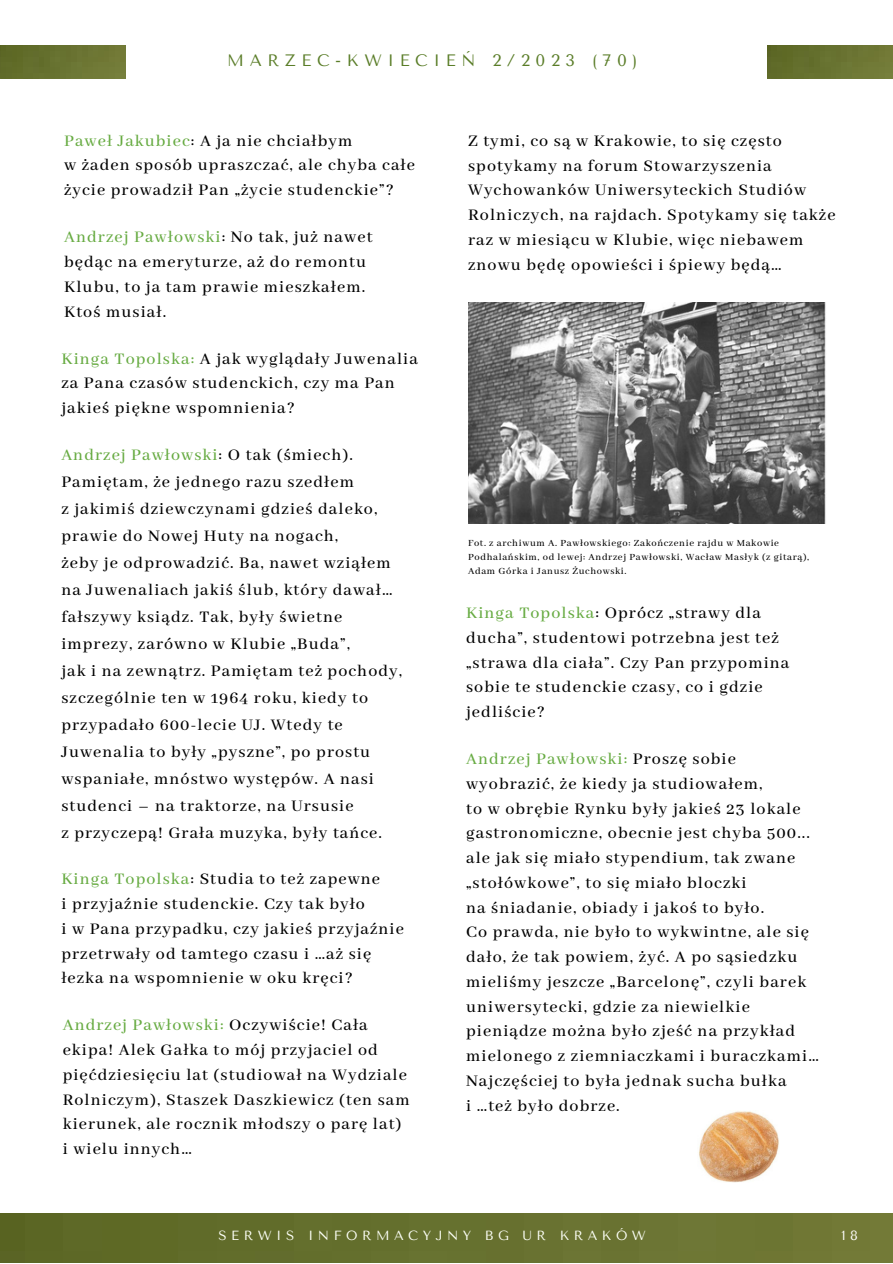
<style>
.page{position:relative;width:893px;height:1264px;background:#fff}
.page>*{position:absolute;margin:0;border:0;box-sizing:border-box;transform-origin:0 0}
.t1{font:500 18px/24.8px "Abhaya Libre";letter-spacing:.06em;color:#000}
.t2{font:16.5px "Tenor Sans";letter-spacing:.34em;color:#5a7d28}
.t3{font:13.2px "Tenor Sans";letter-spacing:.34em;color:#fcfff6}
.t4{font:13.2px "Tenor Sans";color:#fff}
.t5{font:500 10.5px/14px "Abhaya Libre";letter-spacing:.06em;color:#000}
.s1{color:#67ab42}
</style>
<div class="page">
<img style="left:0;top:46px;width:126px;height:33px">
<img style="left:767px;top:46px;width:125px;height:33px">
<img style="left:0;top:1213px;width:892px;height:49px">
<img style="left:468px;top:302px;width:358px;height:221px">
<img style="left:699px;top:1111px;width:80px;height:71px">
<p class="t2" style="left:227px;top:51px;width:411px">MARZEC-KWIECIEŃ 2/2023 (70)</p>
<p class="t1" style="left:64px;top:129px;width:352px"><span class="s1">Paweł Jakubiec</span>: A ja nie chciałbym<br>w żaden sposób upraszczać, ale chyba całe życie prowadził Pan „życie studenckie”?</p>
<p class="t1" style="left:64px;top:225px;width:310px"><span class="s1">Andrzej Pawłowski</span>: No tak, już nawet będąc na emeryturze, aż do remontu<br>Klubu, to ja tam prawie mieszkałem.<br>Ktoś musiał.</p>
<p class="t1" style="left:61px;top:346px;width:358px"><span class="s1">Kinga Topolska:</span> A jak wyglądały Juwenalia za Pana czasów studenckich, czy ma Pan jakieś piękne wspomnienia?</p>
<p class="t1" style="left:61px;top:442px;width:342px;line-height:27px"><span class="s1">Andrzej Pawłowski</span>: O tak (śmiech).<br>Pamiętam, że jednego razu szedłem<br>z jakimiś dziewczynami gdzieś daleko, prawie do Nowej Huty na nogach,<br>żeby je odprowadzić. Ba, nawet wziąłem na Juwenaliach jakiś ślub, który dawał… fałszywy ksiądz. Tak, były świetne imprezy, zarówno w Klubie „Buda”,<br>jak i na zewnątrz. Pamiętam też pochody, szczególnie ten w 1964 roku, kiedy to przypadało 600-lecie UJ. Wtedy te Juwenalia to były „pyszne”, po prostu wspaniałe, mnóstwo występów. A nasi studenci – na traktorze, na Ursusie<br>z przyczepą! Grała muzyka, były tańce.</p>
<p class="t1" style="left:61px;top:867px;width:344px"><span class="s1">Kinga Topolska</span>: Studia to też zapewne<br>i przyjaźnie studenckie. Czy tak było<br>i w Pana przypadku, czy jakieś przyjaźnie przetrwały od tamtego czasu i …aż się łezka na wspomnienie w oku kręci?</p>
<p class="t1" style="left:63px;top:1013px;width:348px"><span class="s1">Andrzej Pawłowski:</span> Oczywiście! Cała ekipa! Alek Gałka to mój przyjaciel od pięćdziesięciu lat (studiował na Wydziale Rolniczym), Staszek Daszkiewicz (ten sam kierunek, ale rocznik młodszy o parę lat) i wielu innych…</p>
<p class="t1" style="left:468px;top:129px;width:369px">Z tymi, co są w Krakowie, to się często spotykamy na forum Stowarzyszenia Wychowanków Uniwersyteckich Studiów Rolniczych, na rajdach. Spotykamy się także raz w miesiącu w Klubie, więc niebawem znowu będę opowieści i śpiewy będą…</p>
<p class="t5" style="left:468px;top:536px;width:342px">Fot. z archiwum A. Pawłowskiego: Zakończenie rajdu w Makowie<br>Podhalańskim, od lewej: Andrzej Pawłowski, Wacław Masłyk (z gitarą),<br>Adam Górka i Janusz Żuchowski.</p>
<p class="t1" style="left:466px;top:601px;width:325px"><span class="s1">Kinga Topolska</span>: Oprócz „strawy dla ducha”, studentowi potrzebna jest też „strawa dla ciała”. Czy Pan przypomina sobie te studenckie czasy, co i gdzie jedliście?</p>
<p class="t1" style="left:466px;top:747px;width:354px"><span class="s1">Andrzej Pawłowski:</span> Proszę sobie wyobrazić, że kiedy ja studiowałem,<br>to w obrębie Rynku były jakieś 23 lokale gastronomiczne, obecnie jest chyba 500... ale jak się miało stypendium, tak zwane „stołówkowe”, to się miało bloczki<br>na śniadanie, obiady i jakoś to było.<br>Co prawda, nie było to wykwintne, ale się dało, że tak powiem, żyć. A po sąsiedzku mieliśmy jeszcze „Barcelonę”, czyli barek uniwersytecki, gdzie za niewielkie pieniądze można było zjeść na przykład mielonego z ziemniaczkami i buraczkami… Najczęściej to była jednak sucha bułka<br>i …też było dobrze.</p>
<p class="t3" style="left:218px;top:1228px;width:429px">SERWIS INFORMACYJNY BG UR KRAKÓW</p>
<p class="t4" style="left:841px;top:1227px;width:18px">1 8</p>
</div>
